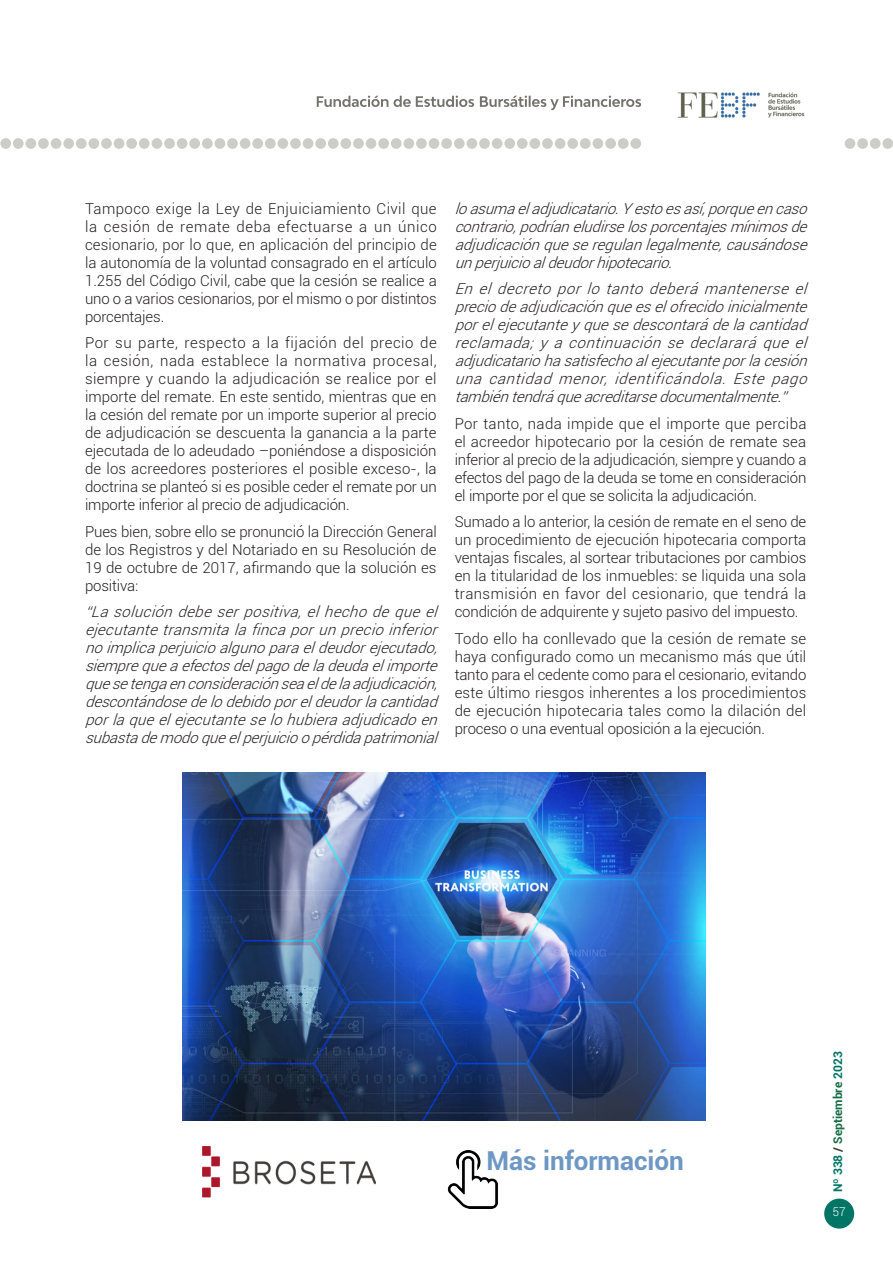
<style>
.page{position:relative;width:893px;height:1263px;background:#fff}
.page>*{position:absolute;margin:0;border:0;box-sizing:border-box;transform-origin:0 0}
.destacat_dreta{font:700 26.1px "Roboto";color:#6d97c4}
.Estilo_de_párrafo_2{font:300 15px/18px "Roboto";letter-spacing:-.01em;color:#231f20;text-align:justify}
.Estilo_de_párrafo_2-2{font:italic 300 15px/18px "Roboto";color:#231f20;text-align:justify}
.t1{font:700 12px "Roboto";color:#166d46}
.t2{font:300 12px "Roboto";color:#fff}
.s1{color:#007566}
.s2{color:#40453e}
</style>
<div class="page">
<img style="left:677px;top:92px;width:128px;height:26px">
<div style="left:824px;top:1198px;width:30px;height:30px;background:#007566;border-radius:50%"></div>
<div style="left:0;top:138px;width:11px;height:11px;background:#cccdca;border-radius:50%"></div>
<div style="left:13px;top:138px;width:11px;height:11px;background:#cccdca;border-radius:50%"></div>
<div style="left:26px;top:138px;width:10px;height:11px;background:#cccdca;border-radius:50%"></div>
<div style="left:38px;top:138px;width:11px;height:11px;background:#cccdca;border-radius:50%"></div>
<div style="left:51px;top:138px;width:10px;height:11px;background:#cccdca;border-radius:50%"></div>
<div style="left:63px;top:138px;width:11px;height:11px;background:#cccdca;border-radius:50%"></div>
<div style="left:76px;top:138px;width:11px;height:11px;background:#cccdca;border-radius:50%"></div>
<div style="left:88px;top:138px;width:11px;height:11px;background:#cccdca;border-radius:50%"></div>
<div style="left:101px;top:138px;width:11px;height:11px;background:#cccdca;border-radius:50%"></div>
<div style="left:114px;top:138px;width:10px;height:11px;background:#cccdca;border-radius:50%"></div>
<div style="left:126px;top:138px;width:11px;height:11px;background:#cccdca;border-radius:50%"></div>
<div style="left:139px;top:138px;width:11px;height:11px;background:#cccdca;border-radius:50%"></div>
<div style="left:152px;top:138px;width:10px;height:11px;background:#cccdca;border-radius:50%"></div>
<div style="left:164px;top:138px;width:11px;height:11px;background:#cccdca;border-radius:50%"></div>
<div style="left:177px;top:138px;width:10px;height:11px;background:#cccdca;border-radius:50%"></div>
<div style="left:189px;top:138px;width:11px;height:11px;background:#cccdca;border-radius:50%"></div>
<div style="left:202px;top:138px;width:11px;height:11px;background:#cccdca;border-radius:50%"></div>
<div style="left:215px;top:138px;width:10px;height:11px;background:#cccdca;border-radius:50%"></div>
<div style="left:227px;top:138px;width:11px;height:11px;background:#cccdca;border-radius:50%"></div>
<div style="left:240px;top:138px;width:10px;height:11px;background:#cccdca;border-radius:50%"></div>
<div style="left:252px;top:138px;width:11px;height:11px;background:#cccdca;border-radius:50%"></div>
<div style="left:265px;top:138px;width:11px;height:11px;background:#cccdca;border-radius:50%"></div>
<div style="left:278px;top:138px;width:10px;height:11px;background:#cccdca;border-radius:50%"></div>
<div style="left:290px;top:138px;width:11px;height:11px;background:#cccdca;border-radius:50%"></div>
<div style="left:303px;top:138px;width:10px;height:11px;background:#cccdca;border-radius:50%"></div>
<div style="left:315px;top:138px;width:11px;height:11px;background:#cccdca;border-radius:50%"></div>
<div style="left:328px;top:138px;width:11px;height:11px;background:#cccdca;border-radius:50%"></div>
<div style="left:340px;top:138px;width:11px;height:11px;background:#cccdca;border-radius:50%"></div>
<div style="left:353px;top:138px;width:11px;height:11px;background:#cccdca;border-radius:50%"></div>
<div style="left:366px;top:138px;width:10px;height:11px;background:#cccdca;border-radius:50%"></div>
<div style="left:378px;top:138px;width:11px;height:11px;background:#cccdca;border-radius:50%"></div>
<div style="left:391px;top:138px;width:11px;height:11px;background:#cccdca;border-radius:50%"></div>
<div style="left:403px;top:138px;width:11px;height:11px;background:#cccdca;border-radius:50%"></div>
<div style="left:416px;top:138px;width:11px;height:11px;background:#cccdca;border-radius:50%"></div>
<div style="left:429px;top:138px;width:10px;height:11px;background:#cccdca;border-radius:50%"></div>
<div style="left:441px;top:138px;width:11px;height:11px;background:#cccdca;border-radius:50%"></div>
<div style="left:454px;top:138px;width:11px;height:11px;background:#cccdca;border-radius:50%"></div>
<div style="left:467px;top:138px;width:10px;height:11px;background:#cccdca;border-radius:50%"></div>
<div style="left:479px;top:138px;width:11px;height:11px;background:#cccdca;border-radius:50%"></div>
<div style="left:492px;top:138px;width:10px;height:11px;background:#cccdca;border-radius:50%"></div>
<div style="left:504px;top:138px;width:11px;height:11px;background:#cccdca;border-radius:50%"></div>
<div style="left:517px;top:138px;width:11px;height:11px;background:#cccdca;border-radius:50%"></div>
<div style="left:529px;top:138px;width:11px;height:11px;background:#cccdca;border-radius:50%"></div>
<div style="left:542px;top:138px;width:11px;height:11px;background:#cccdca;border-radius:50%"></div>
<div style="left:555px;top:138px;width:10px;height:11px;background:#cccdca;border-radius:50%"></div>
<div style="left:567px;top:138px;width:11px;height:11px;background:#cccdca;border-radius:50%"></div>
<div style="left:580px;top:138px;width:11px;height:11px;background:#cccdca;border-radius:50%"></div>
<div style="left:592px;top:138px;width:11px;height:11px;background:#cccdca;border-radius:50%"></div>
<div style="left:605px;top:138px;width:11px;height:11px;background:#cccdca;border-radius:50%"></div>
<div style="left:618px;top:138px;width:11px;height:11px;background:#cccdca;border-radius:50%"></div>
<div style="left:630px;top:138px;width:11px;height:11px;background:#cccdca;border-radius:50%"></div>
<div style="left:845px;top:138px;width:10px;height:11px;background:#cccdca;border-radius:50%"></div>
<div style="left:857px;top:138px;width:11px;height:11px;background:#cccdca;border-radius:50%"></div>
<div style="left:870px;top:138px;width:11px;height:11px;background:#cccdca;border-radius:50%"></div>
<div style="left:882px;top:138px;width:11px;height:11px;background:#cccdca;border-radius:50%"></div>
<svg style="left:480px;top:96px;width:161px;height:14px"></svg>
<svg style="left:317px;top:96px;width:157px;height:11px"></svg>
<img style="left:182px;top:772px;width:523px;height:349px">
<img style="left:202px;top:1146px;width:173px;height:52px">
<img style="left:447px;top:1150px;width:51px;height:59px">
<p class="Estilo_de_párrafo_2" style="left:85px;top:199px;width:353px">Tampoco exige la Ley de Enjuiciamiento Civil que la cesión de remate deba efectuarse a un único cesionario, por lo que, en aplicación del principio de la autonomía de la voluntad consagrado en el artículo 1.255 del Código Civil, cabe que la cesión se realice a uno o a varios cesionarios, por el mismo o por distintos porcentajes.</p>
<p class="Estilo_de_párrafo_2" style="left:85px;top:333px;width:353px">Por su parte, respecto a la fijación del precio de la cesión, nada establece la normativa procesal, siempre y cuando la adjudicación se realice por el importe del remate. En este sentido, mientras que en la cesión del remate por un importe superior al precio de adjudicación se descuenta la ganancia a la parte ejecutada de lo adeudado –poniéndose a disposición de los acreedores posteriores el posible exceso-, la doctrina se planteó si es posible ceder el remate por un importe inferior al precio de adjudicación.</p>
<p class="Estilo_de_párrafo_2" style="left:85px;top:522px;width:353px">Pues bien, sobre ello se pronunció la Dirección General de los Registros y del Notariado en su Resolución de 19 de octubre de 2017, afirmando que la solución es positiva:</p>
<p class="Estilo_de_párrafo_2-2" style="left:85px;top:602px;width:359px">“Lasolucióndebeserpositiva,elhechodequeel ejecutantetransmitalafincaporunprecioinferior noimplicaperjuicioalgunoparaeldeudorejecutado, siemprequeaefectosdelpagodeladeudaelimporte quesetengaenconsideraciónseaeldelaadjudicación, descontándosedelodebidoporeldeudorlacantidad porlaqueelejecutanteselohubieraadjudicadoen subastademodoqueelperjuicioopérdidapatrimonial</p>
<p class="Estilo_de_párrafo_2-2" style="left:455px;top:199px;width:359px">loasumaeladjudicatario.Yestoesasí,porqueencaso contrario,podríaneludirselosporcentajesmínimosde adjudicaciónqueseregulanlegalmente,causándose unperjuicioaldeudorhipotecario.</p>
<p class="Estilo_de_párrafo_2-2" style="left:455px;top:279px;width:359px">Eneldecretoporlotantodeberámantenerseel preciodeadjudicaciónqueeselofrecidoinicialmente porelejecutanteyquesedescontarádelacantidad reclamada;yacontinuaciónsedeclararáqueel adjudicatariohasatisfechoalejecutanteporlacesión una cantidad menor, identificándola. Este pago tambiéntendráqueacreditarsedocumentalmente.”</p>
<p class="Estilo_de_párrafo_2" style="left:455px;top:414px;width:353px">Por tanto, nada impide que el importe que perciba el acreedor hipotecario por la cesión de remate sea inferior al precio de la adjudicación, siempre y cuando a efectos del pago de la deuda se tome en consideración el importe por el que se solicita la adjudicación.</p>
<p class="Estilo_de_párrafo_2" style="left:455px;top:512px;width:353px">Sumado a lo anterior, la cesión de remate en el seno de un procedimiento de ejecución hipotecaria comporta ventajas fiscales, al sortear tributaciones por cambios en la titularidad de los inmuebles: se liquida una sola transmisión en favor del cesionario, que tendrá la condición de adquirente y sujeto pasivo del impuesto.</p>
<p class="Estilo_de_párrafo_2" style="left:455px;top:629px;width:353px">Todo ello ha conllevado que la cesión de remate se haya configurado como un mecanismo más que útil tanto para el cedente como para el cesionario, evitando este último riesgos inherentes a los procedimientos de ejecución hipotecaria tales como la dilación del proceso o una eventual oposición a la ejecución.</p>
<p class="destacat_dreta" style="left:486px;top:1142px;width:199px">Más información</p>
<p class="t1" style="left:829px;top:1192px;width:142px;rotate:-90deg"><span class="s1">Nº 338</span> <span class="s2">/</span> Septiembre <span class="s1">2023</span></p>
<p class="t2" style="left:832px;top:1203px;width:15px">57</p>
</div>
